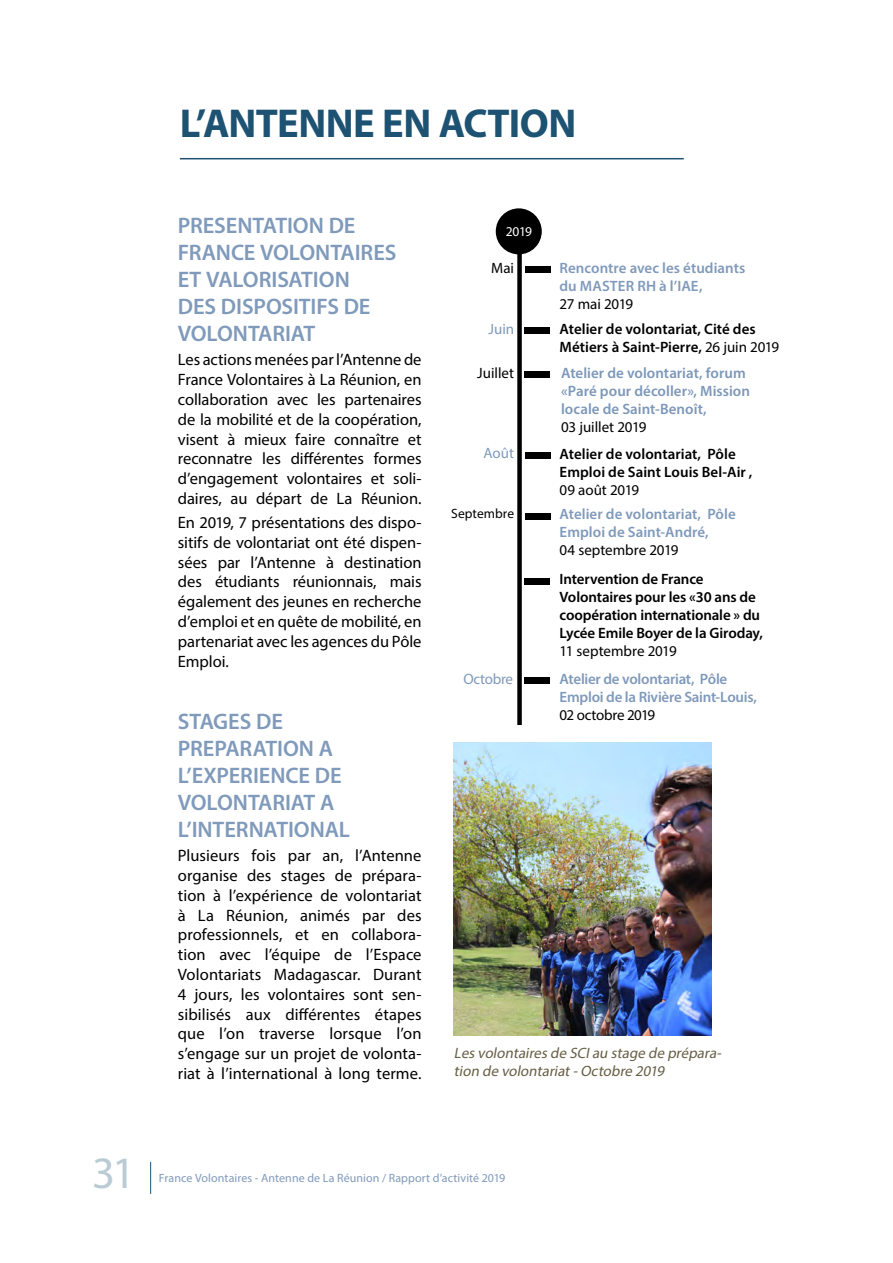
<style>
.page{position:relative;width:893px;height:1263px;background:#fff}
.page>*{position:absolute;margin:0;border:0;box-sizing:border-box;transform-origin:0 0}
.t1{font:45px "Myriad Pro";color:#bbcbd5}
.t2{font:700 40.5px "Myriad Pro";letter-spacing:-.015em;color:#1d5272}
.t3{font:600 22.5px/27px "Myriad Pro";letter-spacing:-.005em;color:#809abb}
.t4{font:16.5px/19.8px "Myriad Pro";color:#000;text-align:justify}
.t5{font:600 15px/18px "Myriad Pro";letter-spacing:-.005em;color:#000}
.t6{font:600 15px/18px "Myriad Pro";letter-spacing:-.005em;color:#809abb}
.t7{font:600 15px/18px "Myriad Pro";color:#7d98b9}
.t8{font:15px "Myriad Pro";letter-spacing:-.005em;color:#000}
.t9{font:italic 15px/18px "Myriad Pro";color:#675e44}
.t10{font:15px "Myriad Pro";letter-spacing:-.025em;color:#000}
.t11{font:15px "Myriad Pro";letter-spacing:-.01em;color:#809abb}
.t12{font:15px "Myriad Pro";color:#7d98b9}
.t13{font:13.5px "Myriad Pro";letter-spacing:.005em;color:#000}
.t14{font:13.5px "Myriad Pro";color:#fff}
.t15{font:12px "Myriad Pro";letter-spacing:.01em;color:#809abb}
.s1{font-weight:400}
</style>
<div class="page">
<hr style="left:180px;top:158px;width:504px;height:1px;background:#1d5272">
<hr style="left:150px;top:1162px;width:1px;height:32px;background:#1d5272">
<img style="left:454px;top:742px;width:257px;height:293px">
<div style="left:524px;top:328px;width:26px;height:6px;background:#000"></div>
<div style="left:525px;top:266px;width:26px;height:7px;background:#000"></div>
<div style="left:524px;top:371px;width:26px;height:7px;background:#000"></div>
<div style="left:525px;top:452px;width:26px;height:6px;background:#000"></div>
<div style="left:525px;top:513px;width:26px;height:7px;background:#000"></div>
<div style="left:524px;top:578px;width:26px;height:7px;background:#000"></div>
<div style="left:524px;top:677px;width:26px;height:7px;background:#000"></div>
<div style="left:517px;top:246px;width:5px;height:479px;background:#000"></div>
<div style="left:496px;top:208px;width:46px;height:46px;background:#000;border-radius:50%"></div>
<h1 class="t1" style="left:92px;top:1145px;width:44px">31</h1>
<h2 class="t2" style="left:180px;top:97px;width:398px">L’ANTENNE EN ACTION</h2>
<h3 class="t3" style="left:178px;top:212px;width:220px">PRESENTATION DE<br>FRANCE VOLONTAIRES<br>ET VALORISATION<br>DES DISPOSITIFS DE<br>VOLONTARIAT</h3>
<p class="t4" style="left:178px;top:350px;width:245px">Les actions menées par l’Antenne de France Volontaires à La Réunion, en collaboration avec les partenaires de la mobilité et de la coopération, visent à mieux faire connaître et reconnatre les différentes formes d’engagement volontaires et soli&shy;daires, au départ de La Réunion.</p>
<p class="t4" style="left:178px;top:512px;width:245px">En 2019, 7 présentations des dispo&shy;sitifs de volontariat ont été dispen&shy;sées par l’Antenne à destination des étudiants réunionnais, mais également des jeunes en recherche d’emploi et en quête de mobilité, en partenariat avec les agences du Pôle Emploi.</p>
<h3 class="t3" style="left:178px;top:707px;width:173px">STAGES DE<br>PREPARATION A<br>L’EXPERIENCE DE<br>VOLONTARIAT A<br>L’INTERNATIONAL</h3>
<p class="t4" style="left:178px;top:845px;width:245px">Plusieurs fois par an, l’Antenne organise des stages de prépara&shy;tion à l’expérience de volontariat à La Réunion, animés par des professionnels, et en collabora&shy;tion avec l’équipe de l’Espace Volontariats Madagascar. Durant 4 jours, les volontaires sont sen&shy;sibilisés aux différentes étapes que l’on traverse lorsque l’on s’engage sur un projet de volonta&shy;riat à l’international à long terme.</p>
<p class="t14" style="left:506px;top:223px;width:28px">2019</p>
<p class="t8" style="left:491px;top:259px;width:24px">Mai</p>
<p class="t12" style="left:489px;top:319px;width:27px">Juin</p>
<p class="t8" style="left:477px;top:363px;width:38px">Juillet</p>
<p class="t11" style="left:484px;top:444px;width:32px">Août</p>
<p class="t13" style="left:451px;top:505px;width:64px">Septembre</p>
<p class="t11" style="left:463px;top:669px;width:51px">Octobre</p>
<p class="t6" style="left:560px;top:259px;width:187px">Rencontre avec les étudiants du MASTER RH à l’IAE,</p>
<p class="t8" style="left:560px;top:295px;width:75px">27 mai 2019</p>
<p class="t5" style="left:560px;top:319px;width:221px">Atelier de volontariat, Cité des<br>Métiers à Saint-Pierre, <span class="s1">26 juin 2019</span></p>
<p class="t7" style="left:561px;top:363px;width:190px">Atelier de volontariat, forum «Paré pour décoller», Mission locale de Saint-Benoît,</p>
<p class="t8" style="left:561px;top:417px;width:87px">03 juillet 2019</p>
<p class="t5" style="left:560px;top:445px;width:194px">Atelier de volontariat, Pôle<br>Emploi de Saint Louis Bel-Air ,</p>
<p class="t8" style="left:560px;top:481px;width:81px">09 août 2019</p>
<p class="t6" style="left:560px;top:505px;width:178px">Atelier de volontariat, Pôle<br>Emploi de Saint-André,</p>
<p class="t8" style="left:560px;top:541px;width:120px">04 septembre 2019</p>
<p class="t5" style="left:560px;top:570px;width:205px">Intervention de France<br>Volontaires pour les «30 ans de coopération internationale » du<br>Lycée Emile Boyer de la Giroday,</p>
<p class="t8" style="left:560px;top:642px;width:119px">11 septembre 2019</p>
<p class="t6" style="left:560px;top:669px;width:199px">Atelier de volontariat, Pôle<br>Emploi de la Rivière Saint-Louis,</p>
<p class="t10" style="left:560px;top:706px;width:97px">02 octobre 2019</p>
<p class="t9" style="left:454px;top:1044px;width:272px">Les volontaires de SCIau stage de prépara&shy;tion de volontariat-Octobre 2019</p>
<p class="t15" style="left:159px;top:1171px;width:348px">France Volontaires - Antenne de La Réunion / Rapport d’activité 2019</p>
</div>
